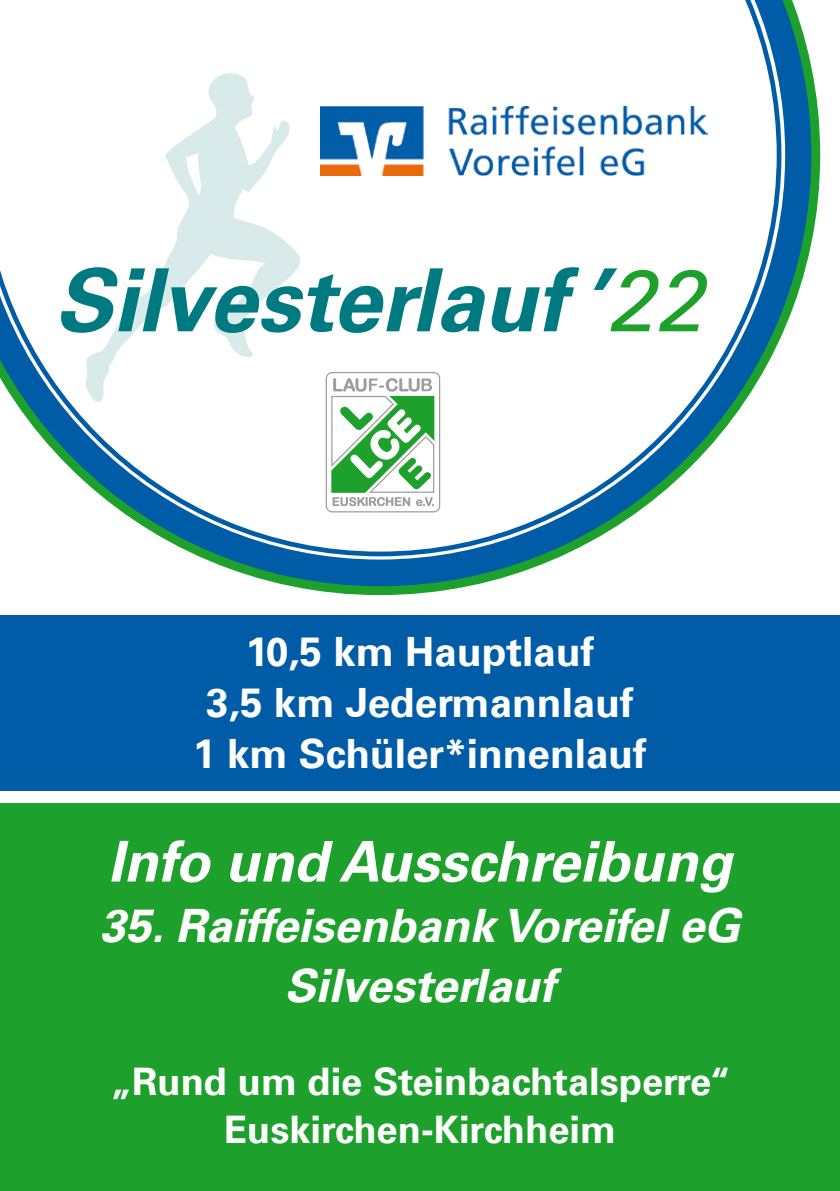
<style>
.page{position:relative;width:840px;height:1191px;background:#fff}
.page>*{position:absolute;margin:0;border:0;box-sizing:border-box;transform-origin:0 0}
.t1{font:italic 700 87px "Univers LT";color:#007a81}
.t2{font:italic 700 56px "Univers LT";color:#fff}
.t3{font:italic 700 46px/60px "Univers LT";color:#fff;text-align:center}
.t4{font:700 40.4px/51px "Univers LT";color:#fff;text-align:center}
.t5{font:700 38px/48px "Univers LT";color:#fff;text-align:center}
.s1{font-weight:400;color:#1ea12c}
</style>
<div class="page">
<div style="left:0;top:803px;width:839px;height:388px;background:#1ea12c"></div>
<div style="left:0;top:615px;width:839px;height:175px;background:#005ca7"></div>
<svg style="left:291px;top:61px;width:528px;height:534px"></svg>
<svg style="left:198px;top:0;width:612px;height:586px"></svg>
<svg style="left:0;top:0;width:781px;height:556px"></svg>
<svg style="left:325px;top:372px;width:115px;height:140px"></svg>
<div style="left:0;top:0;width:57px;height:192px;background:#fff"></div>
<svg style="left:85px;top:68px;width:216px;height:334px"></svg>
<img style="left:320px;top:106px;width:386px;height:70px">
<h1 class="t1" style="left:55px;top:250px;width:649px">Silvesterlauf ’<span class="s1">22</span></h1>
<p class="t4" style="left:193px;top:627px;width:454px">10,5 km Hauptlauf<br>3,5 km Jedermannlauf<br>1 km Schüler*innenlauf</p>
<h2 class="t2" style="left:108px;top:829px;width:625px">Info und Ausschreibung</h2>
<p class="t3" style="left:100px;top:895px;width:641px">35. Raiffeisenbank Voreifel eG<br>Silvesterlauf</p>
<p class="t5" style="left:111px;top:1057px;width:621px">„Rund um die Steinbachtalsperre“<br>Euskirchen-Kirchheim</p>
</div>
